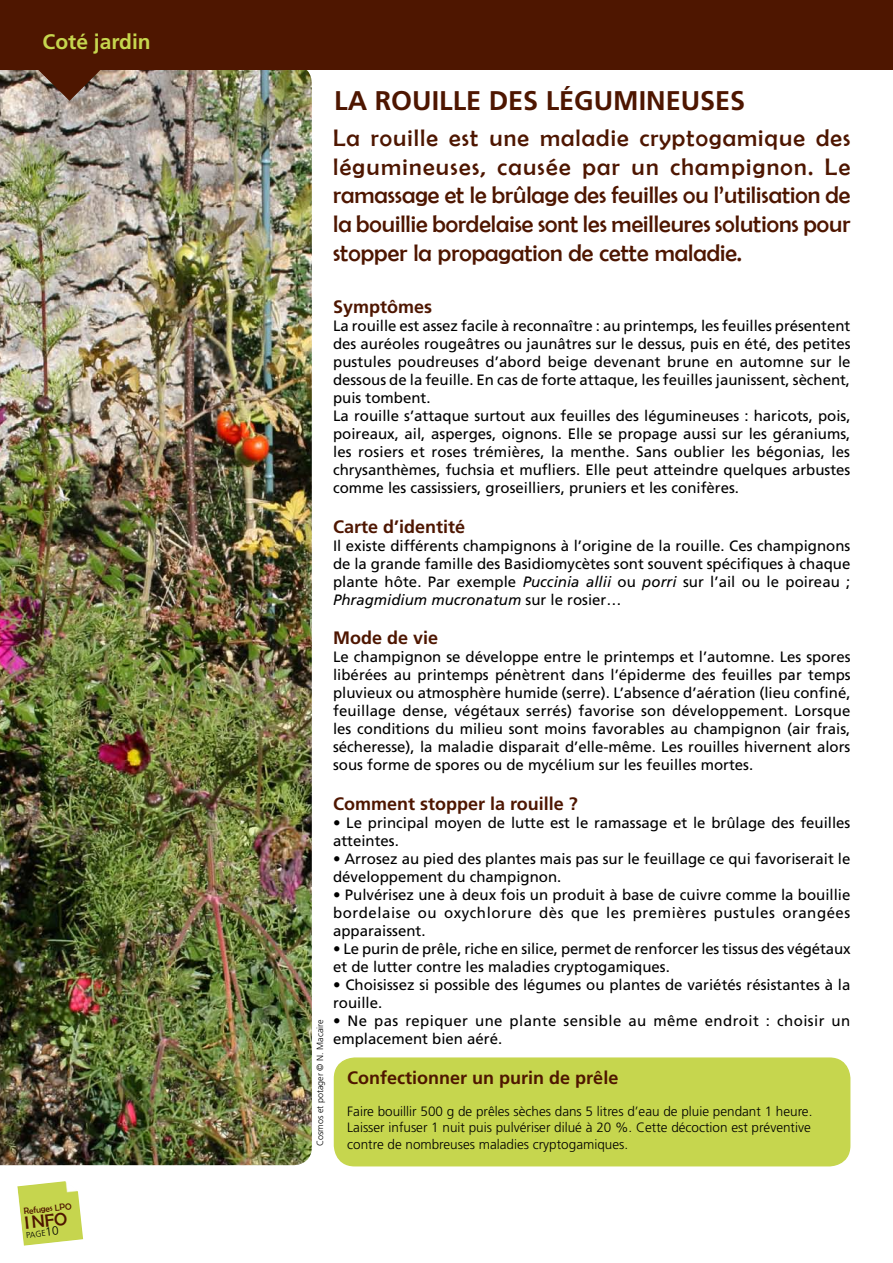
<style>
.page{position:relative;width:893px;height:1263px;background:#fff}
.page>*{position:absolute;margin:0;border:0;box-sizing:border-box;transform-origin:0 0}
.t1{font:700 27px "Frutiger";color:#4e1600}
.t2{font:24px/28.8px "Berlin Sans FB";color:#4e1600;text-align:justify}
.t3{font:700 21px "Frutiger";color:#c6d64e}
.t4{font:700 18px "Frutiger";color:#4e1600}
.t5{font:18px "Berlin Sans FB";color:#4e1600}
.t6{font:15px/18px "Frutiger";color:#000}
.t7{font:15px/18px "Frutiger";letter-spacing:.025em;color:#000}
.t8{font:300 13.5px/16.2px "Frutiger";color:#000;text-align:justify}
.t9{font:300 9px "Frutiger";color:#000}
.t10{font:9px "Berlin Sans FB";color:#4e1600}
.t11{font:300 8.4px "Frutiger";color:#000}
.s1{font-size:12px}
.s2{font-style:italic}
</style>
<div class="page">
<img style="left:0;top:70px;width:312px;height:1095px">
<div style="left:0;top:0;width:893px;height:70px;background:#4e1600"></div>
<svg style="left:33px;top:65px;width:72px;height:37px;background:#785748"></svg>
<div style="left:334px;top:1058px;width:516px;height:108px;background:#c6d64e;border-radius:20px"></div>
<div style="left:334px;top:1057px;width:516px;height:109px;border:2px solid #c6d64e;border-radius:20px"></div>
<img style="left:17px;top:1181px;width:66px;height:64px">
<h3 class="t3" style="left:43px;top:30px;width:110px">Coté jardin</h3>
<p class="t10" style="left:23px;top:1206px;width:50px;rotate:-6deg">Refuges LPO</p>
<p class="t5" style="left:24px;top:1213px;width:40px;rotate:-6deg">I nfo</p>
<p class="t11" style="left:26px;top:1230px;width:34px;rotate:-6deg">page<span class="s1">10</span></p>
<h1 class="t1" style="left:334px;top:85px;width:410px">La rouille des légumineuses</h1>
<p class="t2" style="left:333px;top:123px;width:519px">La rouille est une maladie cryptogamique des légumineuses, causée par un champignon. Le ramassage et le brûlage des feuilles ou l’utilisation de la bouillie bordelaise sont les meilleures solutions pour stopper la propagation de cette maladie.</p>
<p class="t9" style="left:315px;top:1146px;width:128px;rotate:-90deg">Cosmos et potager © N. Macaire</p>
<p class="t4" style="left:333px;top:296px;width:101px">Symptômes</p>
<p class="t6" style="left:333px;top:317px;width:519px">La rouille est assez facile à reconnaître : au printemps, les feuilles présentent des auréoles rougeâtres ou jaunâtres sur le dessus, puis en été, des petites pustules poudreuses d’abord beige devenant brune en automne sur le dessous de la feuille. En cas de forte attaque, les feuilles jaunissent, sèchent, puis tombent.<br>La rouille s’attaque surtout aux feuilles des légumineuses : haricots, pois, poireaux, ail, asperges, oignons. Elle se propage aussi sur les géraniums, les rosiers et roses trémières, la menthe. Sans oublier les bégonias, les chrysanthèmes, fuchsia et mufliers. Elle peut atteindre quelques arbustes comme les cassissiers, groseilliers, pruniers et les conifères.</p>
<p class="t4" style="left:333px;top:516px;width:134px">Carte d’identité</p>
<p class="t6" style="left:333px;top:536px;width:519px;text-align:justify">Il existe différents champignons à l’origine de la rouille. Ces champignons de la grande famille des Basidiomycètes sont souvent spécifiques à chaque plante hôte. Par exemple <span class="s2">Puccinia allii</span> ou <span class="s2">porri</span> sur l’ail ou le poireau ; <span class="s2">Phragmidium mucronatum</span> sur le rosier…</p>
<p class="t4" style="left:333px;top:627px;width:107px">Mode de vie</p>
<p class="t6" style="left:333px;top:648px;width:519px;text-align:justify">Le champignon se développe entre le printemps et l’automne. Les spores libérées au printemps pénètrent dans l’épiderme des feuilles par temps pluvieux ou atmosphère humide (serre). L’absence d’aération (lieu confiné, feuillage dense, végétaux serrés) favorise son développement. Lorsque les conditions du milieu sont moins favorables au champignon (air frais, sécheresse), la maladie disparait d’elle-même. Les rouilles hivernent alors sous forme de spores ou de mycélium sur les feuilles mortes.</p>
<p class="t4" style="left:333px;top:793px;width:246px">Comment stopper la rouille ?</p>
<p class="t6" style="left:333px;top:813px;width:519px">• Le principal moyen de lutte est le ramassage et le brûlage des feuilles atteintes.</p>
<p class="t6" style="left:333px;top:849px;width:519px">• Arrosez au pied des plantes mais pas sur le feuillage ce qui favoriserait le développement du champignon.</p>
<p class="t6" style="left:333px;top:885px;width:519px;text-align:justify">• Pulvérisez une à deux fois un produit à base de cuivre comme la bouillie bordelaise ou oxychlorure dès que les premières pustules orangées apparaissent.</p>
<p class="t6" style="left:333px;top:939px;width:519px">• Le purin de prêle, riche en silice, permet de renforcer les tissus des végétaux et de lutter contre les maladies cryptogamiques.</p>
<p class="t6" style="left:333px;top:975px;width:519px">• Choisissez si possible des légumes ou plantes de variétés résistantes à la rouille.</p>
<p class="t7" style="left:333px;top:1011px;width:519px">• Ne pas repiquer une plante sensible au même endroit : choisir un emplacement bien aéré.</p>
<p class="t4" style="left:347px;top:1067px;width:273px">Confectionner un purin de prêle</p>
<p class="t8" style="left:347px;top:1103px;width:467px">Faire bouillir 500 g de prêles sèches dans 5 litres d’eau de pluie pendant 1 heure.<br>Laisser infuser 1 nuit puis pulvériser dilué à 20 %. Cette décoction est préventive contre de nombreuses maladies cryptogamiques.</p>
</div>
